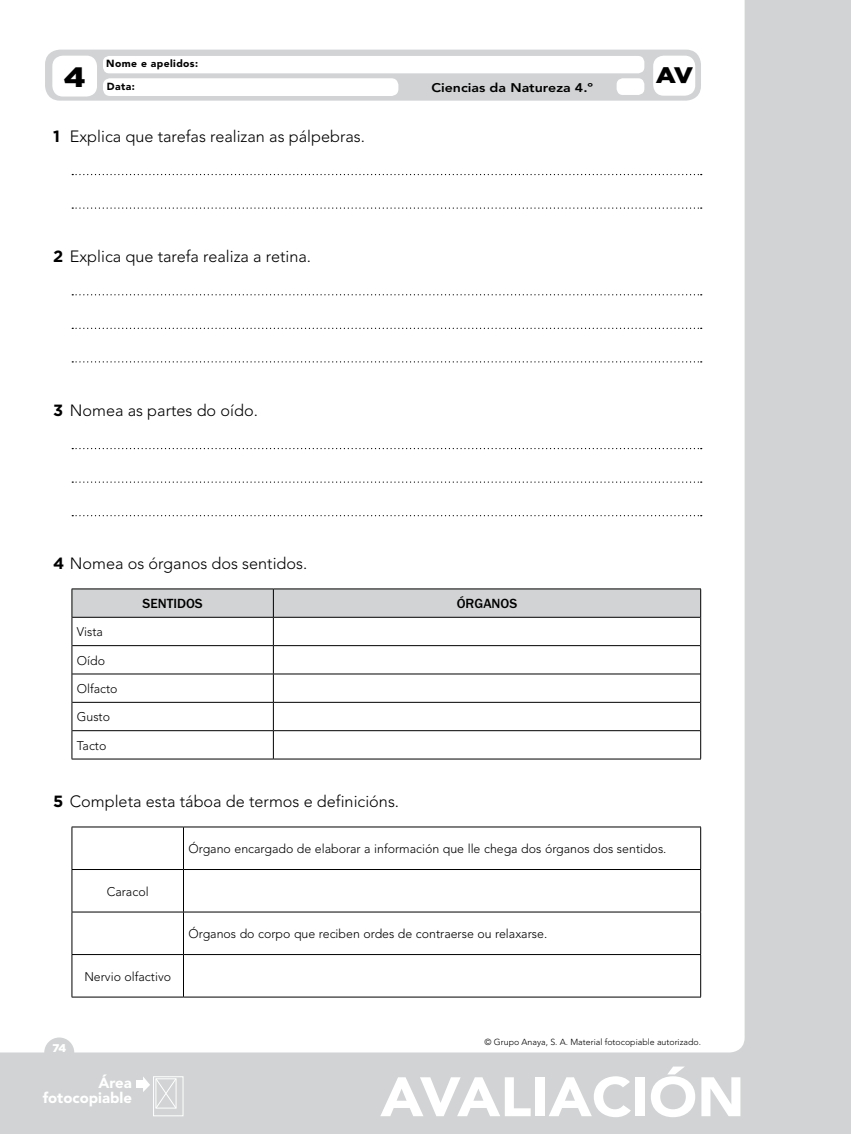
<style>
.page{position:relative;width:851px;height:1134px;background:#fff}
.page>*{position:absolute;margin:0;border:0;box-sizing:border-box;transform-origin:0 0}
.t1{font:900 55px "Avenir LT Std";color:#fff;scale:1.06 1}
.t2{font:900 27.88px "Gotham";color:#000;scale:1.13 1}
.t3{font:900 22.5px "Gotham";color:#000;scale:1.13 1}
.t4{font:300 16.25px "Avenir LT Std";color:#000}
.nuclTextoPieAreaFoto{font:900 14.88px/14.9px "Avenir LT Std";color:#fff;text-align:right}
.nuclCabecTablas{font:500 13.75px "ITC Franklin Gothic Std";color:#000}
.nuclTablaRegu{font:300 12.5px "Avenir LT Std";color:#000}
.t5{font:800 12.5px "Avenir LT Std";color:#000;scale:1.13 1}
.numeroFolio{font:900 11.25px "Gotham";color:#fff}
.t6{font:900 10.25px "Avenir LT Std";letter-spacing:.04em;color:#000}
.nuclCopyFotocoIzqui{font:300 8.75px "Avenir LT Std";color:#000}
.s1{font-family:"Gotham";font-weight:700}
</style>
<div class="page">
<div style="left:0;top:0;width:850px;height:1134px;background:#d1d3d4"></div>
<div style="left:0;top:0;width:744px;height:1052px;background:#fff"></div>
<div style="left:44px;top:1037px;width:30px;height:30px;background:#d1d3d4;border-radius:50%"></div>
<div style="left:153px;top:1076px;width:30px;height:40px;border:1px solid #fff"></div>
<svg style="left:143px;top:1076px;width:34px;height:33px"></svg>
<div style="left:136px;top:1081px;width:8px;height:7px;background:#fff"></div>
<svg style="left:72px;top:174px;width:629px;height:1px"></svg>
<svg style="left:72px;top:207px;width:629px;height:2px"></svg>
<svg style="left:72px;top:294px;width:629px;height:1px"></svg>
<svg style="left:72px;top:328px;width:629px;height:1px"></svg>
<svg style="left:72px;top:361px;width:629px;height:1px"></svg>
<svg style="left:72px;top:448px;width:629px;height:1px"></svg>
<svg style="left:72px;top:481px;width:629px;height:2px"></svg>
<svg style="left:72px;top:515px;width:629px;height:1px"></svg>
<hr style="left:72px;top:759px;width:201px;height:1px;background:#000">
<hr style="left:273px;top:759px;width:428px;height:1px;background:#000">
<svg style="left:72px;top:589px;width:629px;height:170px"></svg>
<hr style="left:72px;top:827px;width:111px;height:1px;background:#000">
<hr style="left:72px;top:827px;width:1px;height:42px;background:#000">
<hr style="left:183px;top:827px;width:518px;height:1px;background:#000">
<hr style="left:183px;top:827px;width:1px;height:42px;background:#000">
<hr style="left:700px;top:827px;width:1px;height:42px;background:#000">
<hr style="left:72px;top:869px;width:111px;height:1px;background:#000">
<hr style="left:72px;top:870px;width:1px;height:42px;background:#000">
<hr style="left:183px;top:869px;width:518px;height:1px;background:#000">
<hr style="left:183px;top:870px;width:1px;height:42px;background:#000">
<hr style="left:700px;top:870px;width:1px;height:42px;background:#000">
<hr style="left:72px;top:912px;width:111px;height:1px;background:#000">
<hr style="left:72px;top:912px;width:1px;height:42px;background:#000">
<hr style="left:183px;top:912px;width:518px;height:1px;background:#000">
<hr style="left:183px;top:912px;width:1px;height:42px;background:#000">
<hr style="left:700px;top:912px;width:1px;height:42px;background:#000">
<hr style="left:72px;top:954px;width:111px;height:1px;background:#000">
<hr style="left:72px;top:955px;width:1px;height:42px;background:#000">
<hr style="left:183px;top:954px;width:518px;height:1px;background:#000">
<hr style="left:183px;top:955px;width:1px;height:42px;background:#000">
<hr style="left:700px;top:955px;width:1px;height:42px;background:#000">
<hr style="left:72px;top:997px;width:111px;height:1px;background:#000">
<hr style="left:183px;top:997px;width:518px;height:1px;background:#000">
<div style="left:45px;top:50px;width:656px;height:51px;background:#d1d3d4;border-radius:15px"></div>
<div style="left:52px;top:56px;width:45px;height:41px;background:#fff;border-radius:11px"></div>
<div style="left:616px;top:78px;width:28px;height:17px;background:#fff;border-radius:6px"></div>
<div style="left:653px;top:56px;width:42px;height:40px;background:#fff;border-radius:11px"></div>
<div style="left:103px;top:78px;width:295px;height:18px;background:#fff;border-radius:7px"></div>
<div style="left:103px;top:56px;width:541px;height:17px;background:#fff;border-radius:6px"></div>
<p class="t2" style="left:64px;top:58px;width:21px">4</p>
<p class="t6" style="left:106px;top:58px;width:93px">Nome e apelidos:</p>
<p class="t6" style="left:107px;top:80px;width:29px">Data:</p>
<p class="t5" style="left:431px;top:80px;width:145px">Ciencias da Natureza 4.º</p>
<p class="t4" style="left:53px;top:126px;width:313px"><span class="s1">1</span> Explica que tarefas realizan as pálpebras.</p>
<p class="t4" style="left:53px;top:247px;width:259px"><span class="s1">2</span> Explica que tarefa realiza a retina.</p>
<p class="t4" style="left:53px;top:400px;width:206px"><span class="s1">3</span> Nomea as partes do oído.</p>
<p class="t4" style="left:53px;top:554px;width:256px"><span class="s1">4</span> Nomea os órganos dos sentidos.</p>
<p class="nuclCabecTablas" style="left:142px;top:596px;width:62px">SENTIDOS</p>
<p class="nuclCabecTablas" style="left:456px;top:596px;width:62px">ÓRGANOS</p>
<p class="nuclTablaRegu" style="left:77px;top:624px;width:28px">Vista</p>
<p class="nuclTablaRegu" style="left:77px;top:653px;width:30px">Oído</p>
<p class="nuclTablaRegu" style="left:77px;top:681px;width:42px">Olfacto</p>
<p class="nuclTablaRegu" style="left:77px;top:710px;width:35px">Gusto</p>
<p class="nuclTablaRegu" style="left:77px;top:738px;width:31px">Tacto</p>
<p class="t3" style="left:655px;top:60px;width:34px">AV</p>
<p class="t4" style="left:53px;top:792px;width:347px"><span class="s1">5</span> Completa esta táboa de termos e definicións.</p>
<p class="nuclTablaRegu" style="left:188px;top:841px;width:479px">Órgano encargado de elaborar a información que lle chega dos órganos dos sentidos.</p>
<p class="nuclTablaRegu" style="left:107px;top:884px;width:43px">Caracol</p>
<p class="nuclTablaRegu" style="left:188px;top:926px;width:360px">Órganos do corpo que reciben ordes de contraerse ou relaxarse.</p>
<p class="nuclTablaRegu" style="left:84px;top:969px;width:88px">Nervio olfactivo</p>
<p class="numeroFolio" style="left:52px;top:1040px;width:15px">74</p>
<p class="nuclTextoPieAreaFoto" style="left:43px;top:1075px;width:91px">Área fotocopiable</p>
<p class="nuclCopyFotocoIzqui" style="left:484px;top:1037px;width:218px">© Grupo Anaya, S. A. Material fotocopiable autorizado.</p>
<p class="t1" style="left:380px;top:1064px;width:345px">AVALIACIÓN</p>
</div>
